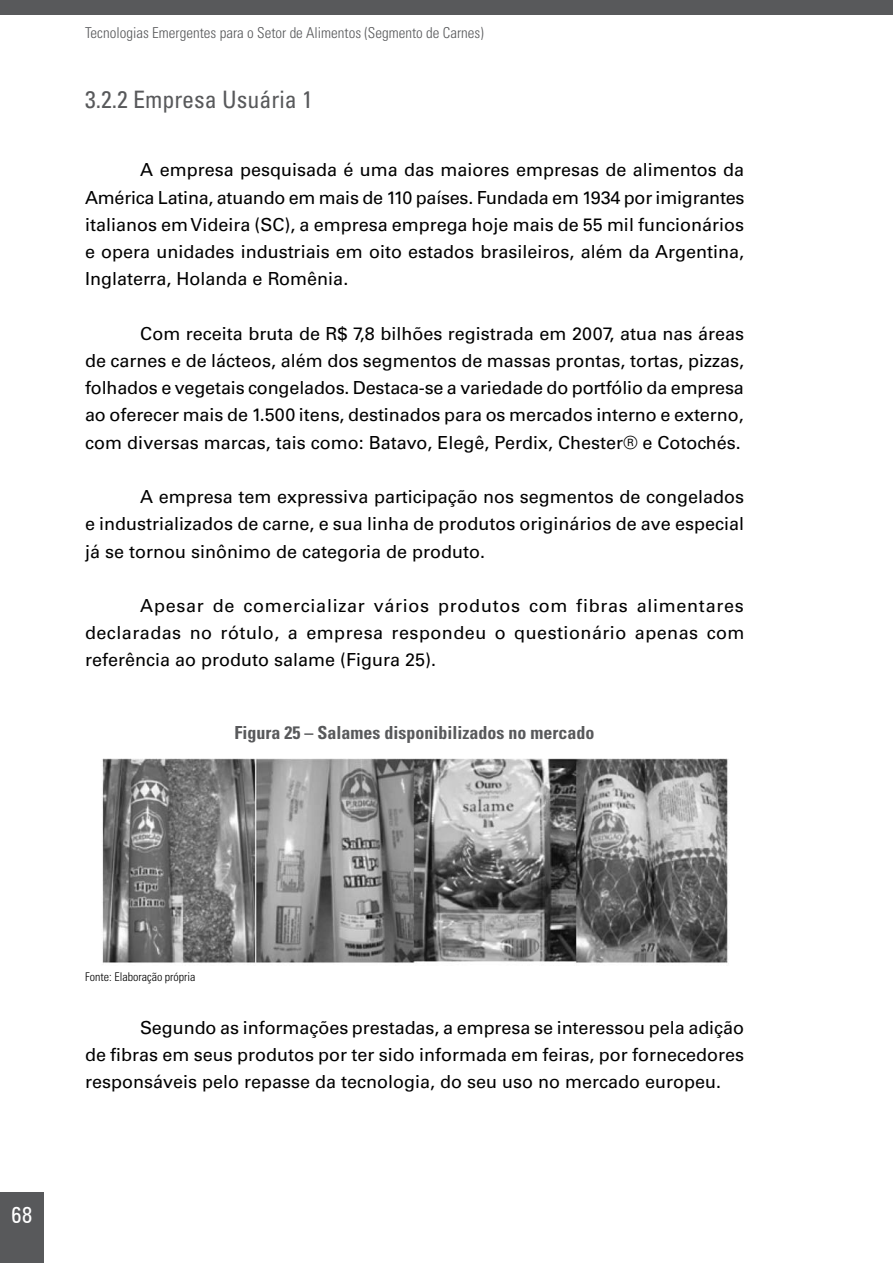
<style>
.page{position:relative;width:893px;height:1263px;background:#fff}
.page>*{position:absolute;margin:0;border:0;box-sizing:border-box;transform-origin:0 0}
.t1{font:condensed 24px "Univers LT Std";color:#58595b}
.t2{font:condensed 22.5px "Zurich BT";color:#fff}
.t3{font:18px/27.2px "Univers LT Std";color:#000;text-align:justify}
.t4{font:700 condensed 18px "Univers LT Std";color:#58595b}
.t5{font:300 condensed 15px "Univers LT Std";color:#58595b}
.t6{font:300 condensed 12px "Univers LT Std";color:#000}
</style>
<div class="page">
<div style="left:0;top:0;width:893px;height:14px;background:#58595b"></div>
<div style="left:0;top:1192px;width:44px;height:71px;background:#58595b"></div>
<img style="left:102px;top:758px;width:626px;height:205px">
<p class="t5" style="left:85px;top:23px;width:400px">Tecnologias Emergentes para o Setor de Alimentos (Segmento de Carnes)</p>
<h1 class="t1" style="left:85px;top:85px;width:229px">3.2.2 Empresa Usuária 1</h1>
<p class="t3" style="left:85px;top:157px;width:661px;text-indent:55px">A empresa pesquisada é uma das maiores empresas de alimentos da América Latina, atuando em mais de 110 países. Fundada em 1934 por imigrantes italianos em Videira (SC), a empresa emprega hoje mais de 55 mil funcionários e opera unidades industriais em oito estados brasileiros, além da Argentina, Inglaterra, Holanda e Romênia.</p>
<p class="t3" style="left:85px;top:320px;width:661px;text-indent:55px">Com receita bruta de R$ 7,8 bilhões registrada em 2007, atua nas áreas de carnes e de lácteos, além dos segmentos de massas prontas, tortas, pizzas, folhados e vegetais congelados. Destaca-se a variedade do portfólio da empresa ao oferecer mais de 1.500 itens, destinados para os mercados interno e externo, com diversas marcas, tais como: Batavo, Elegê, Perdix, Chester® e Cotochés.</p>
<p class="t3" style="left:85px;top:483px;width:661px;text-indent:55px">A empresa tem expressiva participação nos segmentos de congelados e industrializados de carne, e sua linha de produtos originários de ave especial já se tornou sinônimo de categoria de produto.</p>
<p class="t3" style="left:85px;top:592px;width:661px;text-indent:55px">Apesar de comercializar vários produtos com fibras alimentares declaradas no rótulo, a empresa respondeu o questionário apenas com referência ao produto salame (Figura 25).</p>
<p class="t4" style="left:235px;top:721px;width:361px">Figura 25 – Salames disponibilizados no mercado</p>
<p class="t2" style="left:11px;top:1201px;width:23px">68</p>
<p class="t6" style="left:85px;top:969px;width:112px">Fonte: Elaboração própria</p>
<p class="t3" style="left:85px;top:1014px;width:661px;text-indent:55px">Segundo as informações prestadas, a empresa se interessou pela adição de fibras em seus produtos por ter sido informada em feiras, por fornecedores responsáveis pelo repasse da tecnologia, do seu uso no mercado europeu.</p>
</div>
